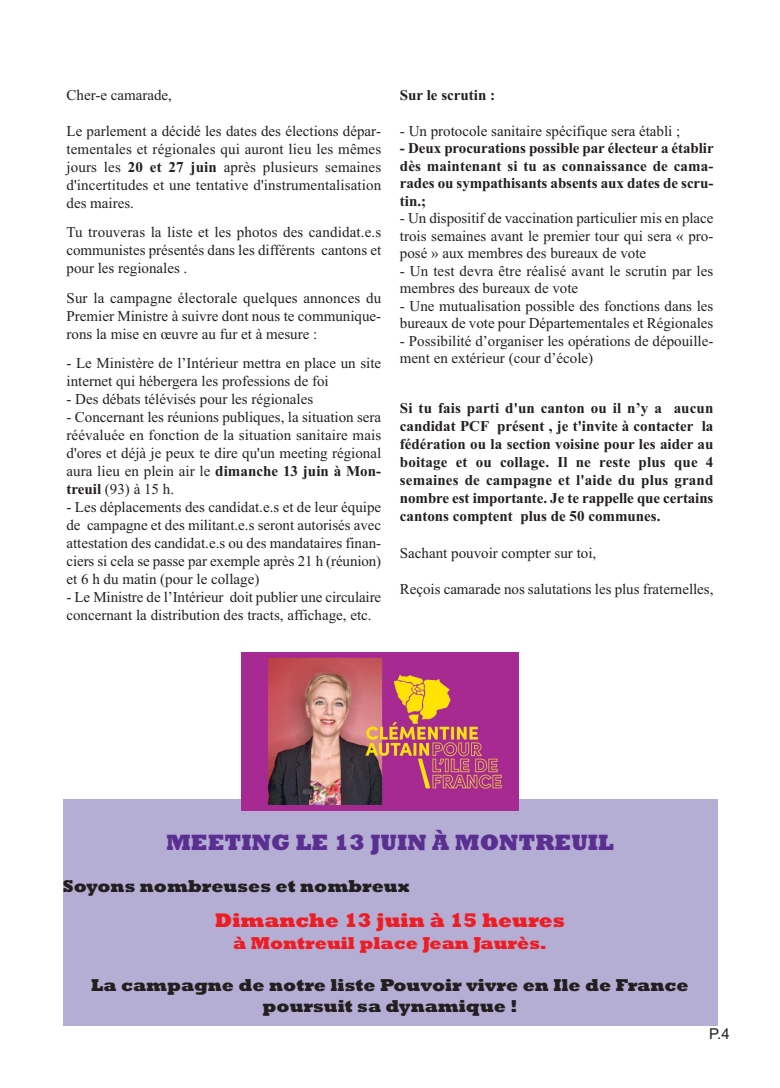
<style>
.page{position:relative;width:780px;height:1088px;background:#fff}
.page>*{position:absolute;margin:0;border:0;box-sizing:border-box;transform-origin:0 0}
.t1{font:800 22.5px "Rockwell";color:#5b2e91}
.t2{font:800 20px "Rockwell";color:#ee1d23}
.t3{font:800 17.5px/21px "Rockwell";color:#231f20;text-align:center}
.t4{font:800 17.5px "Rockwell";color:#ee1d23}
.t5{font:15px/18px "Times New Roman";color:#231f20;text-align:justify}
.t6{font:700 15px/18px "Times New Roman";letter-spacing:-.005em;color:#231f20;text-align:justify}
.t7{font:15px "Arial";color:#231f20}
.s1{font-weight:700}
</style>
<div class="page">
<div style="left:63px;top:799px;width:654px;height:226px;background:#b4add4"></div>
<img style="left:241px;top:652px;width:277px;height:158px">
<p class="t5" style="left:66px;top:86px;width:107px">Cher-e camarade,</p>
<p class="t5" style="left:66px;top:122px;width:316px">Le parlement a décidé les dates des élections dépar&shy;tementales et régionales qui auront lieu les mêmes jours les <span class="s1">20 et 27 juin</span> après plusieurs semaines d'incertitudes et une tentative d'instrumentalisation des maires.</p>
<p class="t5" style="left:66px;top:223px;width:316px">Tu trouveras la liste et les photos des candidat.e.s communistes présentés dans les différents cantons et pour les regionales .</p>
<p class="t5" style="left:66px;top:288px;width:316px">Sur la campagne électorale quelques annonces du Premier Ministre à suivre dont nous te communique&shy;rons la mise en œuvre au fur et à mesure :</p>
<p class="t5" style="left:66px;top:354px;width:316px">- Le Ministère de l’Intérieur mettra en place un site internet qui hébergera les professions de foi</p>
<p class="t5" style="left:66px;top:390px;width:248px">- Des débats télévisés pour les régionales</p>
<p class="t5" style="left:66px;top:408px;width:316px">- Concernant les réunions publiques, la situation sera réévaluée en fonction de la situation sanitaire mais d'ores et déjà je peux te dire qu'un meeting régional aura lieu en plein air le <span class="s1">dimanche 13 juin à Mon&shy;treuil</span> (93) à 15 h.</p>
<p class="t5" style="left:66px;top:498px;width:316px">- Les déplacements des candidat.e.s et de leur équipe de campagne et des militant.e.s seront autorisés avec attestation des candidat.e.s ou des mandataires finan&shy;ciers si cela se passe par exemple après 21 h (réunion) et 6 h du matin (pour le collage)</p>
<p class="t5" style="left:66px;top:588px;width:316px">- Le Ministre de l’Intérieur doit publier une circulaire concernant la distribution des tracts, affichage, etc.</p>
<p class="t6" style="left:400px;top:86px;width:97px">Sur le scrutin :</p>
<p class="t5" style="left:400px;top:121px;width:282px">- Un protocole sanitaire spécifique sera établi ;</p>
<p class="t6" style="left:400px;top:139px;width:315px;line-height:17.5px">- Deux procurations possible par électeur a établir dès maintenant si tu as connaissance de cama&shy;rades ou sympathisants absents aux dates de scru&shy;tin.;</p>
<p class="t5" style="left:400px;top:209px;width:315px;line-height:17.5px">- Un dispositif de vaccination particulier mis en place trois semaines avant le premier tour qui sera « pro&shy;posé » aux membres des bureaux de vote</p>
<p class="t5" style="left:400px;top:262px;width:315px;line-height:17.5px">- Un test devra être réalisé avant le scrutin par les membres des bureaux de vote</p>
<p class="t5" style="left:400px;top:297px;width:315px;line-height:17.5px">- Une mutualisation possible des fonctions dans les bureaux de vote pour Départementales et Régionales</p>
<p class="t5" style="left:400px;top:332px;width:315px;line-height:17.5px">- Possibilité d’organiser les opérations de dépouille&shy;ment en extérieur (cour d’école)</p>
<p class="t6" style="left:400px;top:399px;width:315px">Si tu fais parti d'un canton ou il n’y a aucun candidat PCF présent , je t'invite à contacter la fédération ou la section voisine pour les aider au boitage et ou collage. Il ne reste plus que 4 semaines de campagne et l'aide du plus grand nombre est importante. Je te rappelle que certains cantons comptent plus de 50 communes.</p>
<p class="t5" style="left:400px;top:543px;width:198px">Sachant pouvoir compter sur toi,</p>
<p class="t5" style="left:400px;top:579px;width:315px">Reçois camarade nos salutations les plus fraternelles,</p>
<h1 class="t1" style="left:166px;top:829px;width:449px">MEETING LE 13 JUIN À MONTREUIL</h1>
<p class="t3" style="left:63px;top:875px;width:348px">Soyons nombreuses et nombreux</p>
<h2 class="t2" style="left:215px;top:908px;width:352px">Dimanche 13 juin à 15 heures</h2>
<p class="t4" style="left:233px;top:933px;width:315px">à Montreuil place Jean Jaurès.</p>
<p class="t3" style="left:91px;top:975px;width:599px">La campagne de notre liste Pouvoir vivre en Ile de France poursuit sa dynamique !</p>
<p class="t7" style="left:709px;top:1025px;width:22px">P.4</p>
</div>
